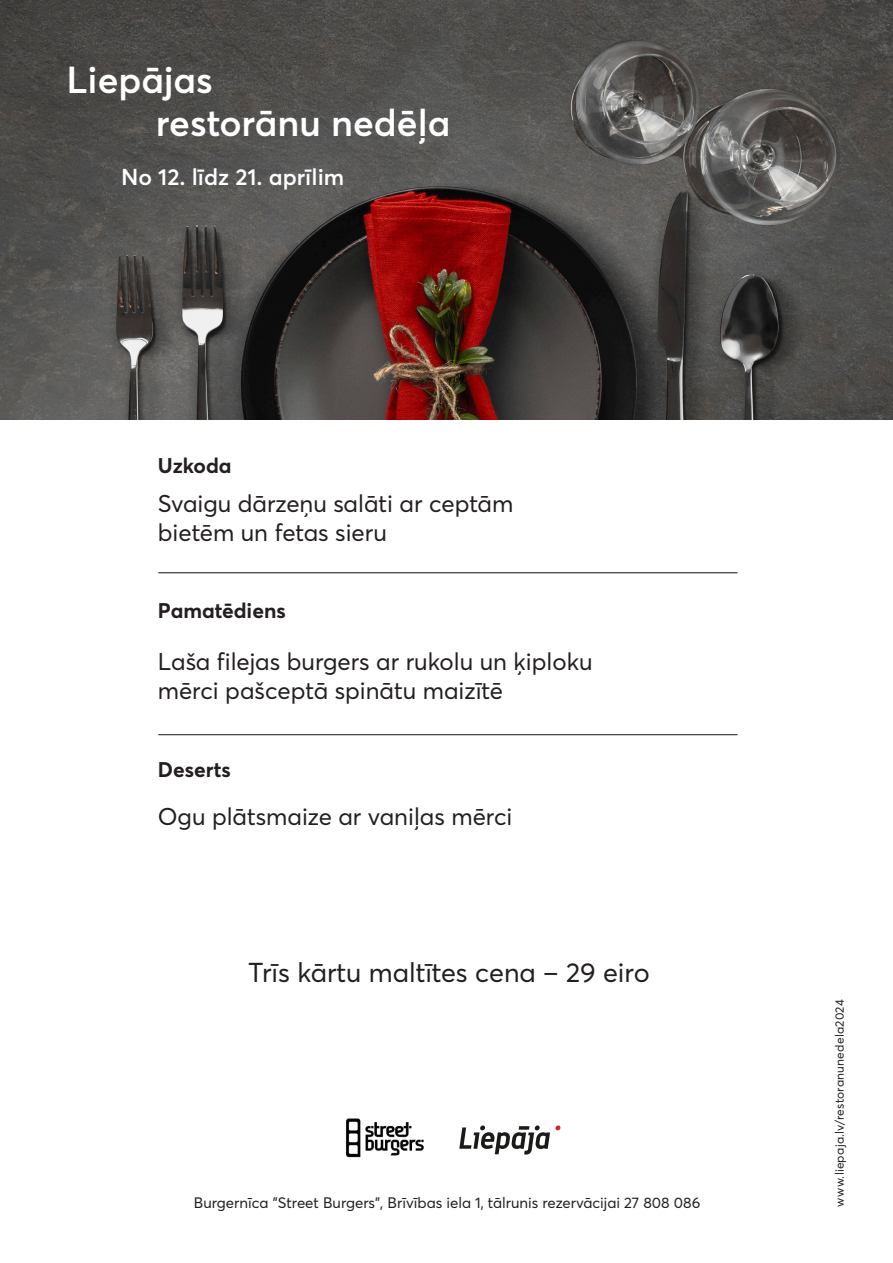
<style>
.page{position:relative;width:893px;height:1263px;background:#fff}
.page>*{position:absolute;margin:0;border:0;box-sizing:border-box;transform-origin:0 0}
.t1{font:600 37.05px/43px "Averta CY";color:#fff}
.t2{font:27px "Averta CY";color:#231f20}
.t3{font:24px/28.8px "Averta CY";color:#231f20}
.t4{font:600 22.8px "Averta CY";color:#fff}
.t5{font:700 21px "Averta CY";color:#231f20}
.t6{font:15px "Averta CY";color:#231f20}
.t7{font:12px "Averta CY";letter-spacing:.02em;color:#211e1e}
</style>
<div class="page">
<img style="left:0;top:0;width:893px;height:419px">
<hr style="left:158px;top:734px;width:579px;height:1px;background:#211d1e">
<hr style="left:158px;top:572px;width:579px;height:1px;background:#211d1e">
<svg style="left:459px;top:1125px;width:101px;height:29px"></svg>
<img style="left:346px;top:1118px;width:78px;height:40px">
<h1 class="t1" style="left:156px;top:56px;width:296px;text-indent:-90px">Liepājas<br>restorānu nedēļa</h1>
<p class="t4" style="left:121px;top:161px;width:225px">No 12. līdz 21. aprīlim</p>
<p class="t5" style="left:158px;top:450px;width:75px">Uzkoda</p>
<p class="t3" style="left:158px;top:488px;width:357px">Svaigu dārzeņu salāti ar ceptām bietēm un fetas sieru</p>
<p class="t5" style="left:158px;top:596px;width:129px">Pamatēdiens</p>
<p class="t3" style="left:158px;top:646px;width:436px">Laša filejas burgers ar rukolu un ķiploku mērci pašceptā spinātu maizītē</p>
<p class="t5" style="left:158px;top:755px;width:74px">Deserts</p>
<p class="t3" style="left:158px;top:802px;width:356px">Ogu plātsmaize ar vaniļas mērci</p>
<p class="t2" style="left:248px;top:954px;width:403px">Trīs kārtu maltītes cena – 29 eiro</p>
<p class="t6" style="left:194px;top:1192px;width:508px">Burgernīca "Street Burgers", Brīvības iela 1, tālrunis rezervācijai 27 808 086</p>
<p class="t7" style="left:831px;top:1206px;width:209px;rotate:-90deg">www.liepaja.lv/restoranunedela2024</p>
</div>
